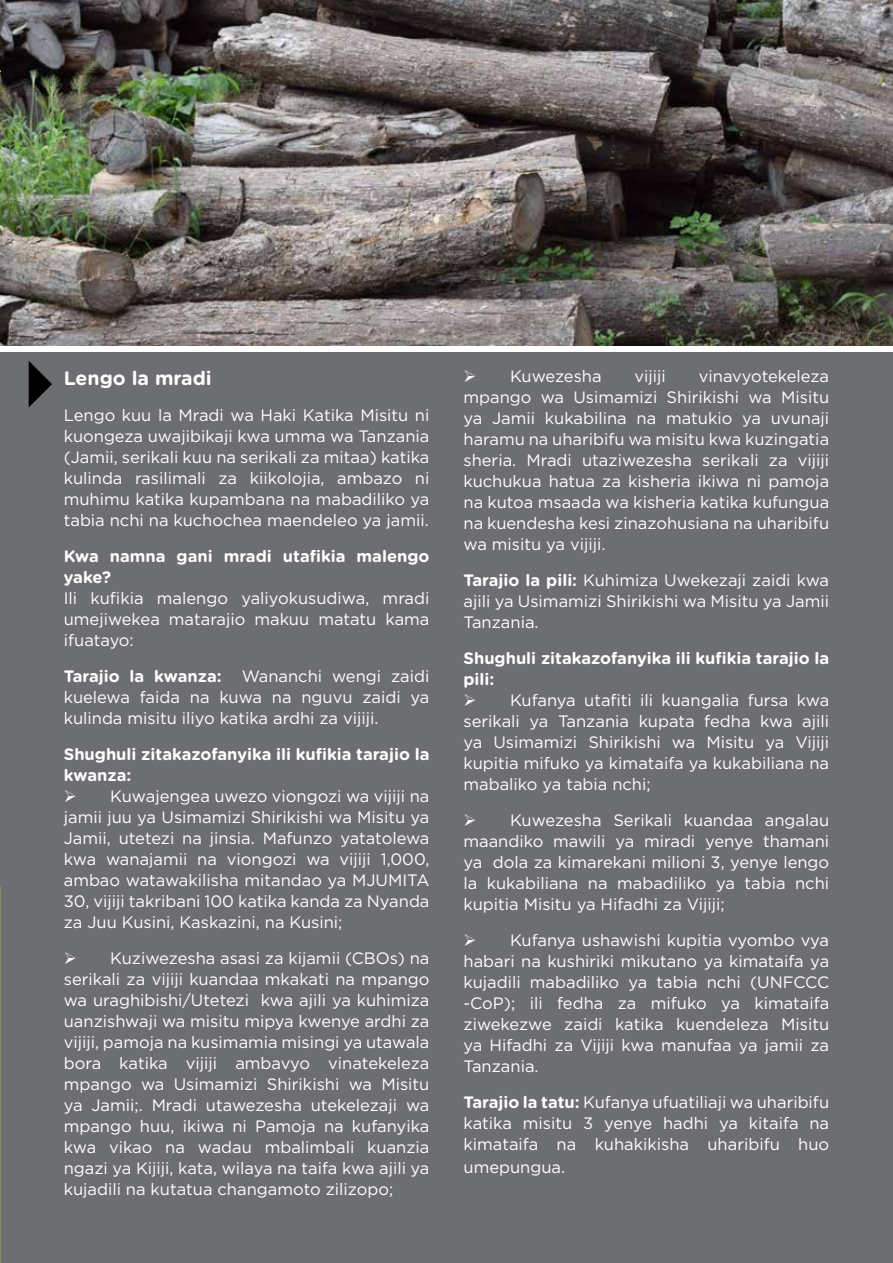
<style>
.page{position:relative;width:893px;height:1263px;background:#fff}
.page>*{position:absolute;margin:0;border:0;box-sizing:border-box;transform-origin:0 0}
.t1{font:700 19.5px "Gotham Rounded";color:#fff}
.t2{font:16.5px/21px "Gotham";color:#fff;text-align:justify}
.t3{font:700 16.5px/21px "Gotham Rounded";color:#fff}
.s1{font-family:"Gotham Rounded";font-weight:700}
</style>
<div class="page">
<div style="left:0;top:353px;width:893px;height:910px;background:#6d6e71"></div>
<img style="left:0;top:0;width:893px;height:346px">
<svg style="left:29px;top:361px;width:23px;height:46px"></svg>
<p class="t1" style="left:64px;top:363px;width:150px">Lengo la mradi</p>
<p class="t2" style="left:64px;top:404px;width:367px">Lengo kuu la Mradi wa Haki Katika Misitu ni kuongeza uwajibikaji kwa umma wa Tanzania (Jamii, serikali kuu na serikali za mitaa) katika kulinda rasilimali za kiikolojia, ambazo ni muhimu katika kupambana na mabadiliko ya tabia nchi na kuchochea maendeleo ya jamii.</p>
<p class="t3" style="left:64px;top:545px;width:367px">Kwa namna gani mradi utafikia malengo yake?</p>
<p class="t2" style="left:64px;top:587px;width:367px">Ili kufikia malengo yaliyokusudiwa, mradi umejiwekea matarajio makuu matatu kama ifuatayo:</p>
<p class="t2" style="left:64px;top:665px;width:367px"><span class="s1">Tarajio la kwanza:</span> Wananchi wengi zaidi kuelewa faida na kuwa na nguvu zaidi ya kulinda misitu iliyo katika ardhi za vijiji.</p>
<p class="t3" style="left:64px;top:743px;width:367px">Shughuli zitakazofanyika ili kufikia tarajio la kwanza:</p>
<p class="t2" style="left:64px;top:785px;width:367px">➢ Kuwajengea uwezo viongozi wa vijiji na jamii juu ya Usimamizi Shirikishi wa Misitu ya Jamii, utetezi na jinsia. Mafunzo yatatolewa kwa wanajamii na viongozi wa vijiji 1,000, ambao watawakilisha mitandao ya MJUMITA 30, vijiji takribani 100 katika kanda za Nyanda za Juu Kusini, Kaskazini, na Kusini;</p>
<p class="t2" style="left:64px;top:947px;width:367px">➢ Kuziwezesha asasi za kijamii (CBOs) na serikali za vijiji kuandaa mkakati na mpango wa uraghibishi/Utetezi kwa ajili ya kuhimiza uanzishwaji wa misitu mipya kwenye ardhi za vijiji, pamoja na kusimamia misingi ya utawala bora katika vijiji ambavyo vinatekeleza mpango wa Usimamizi Shirikishi wa Misitu ya Jamii;. Mradi utawezesha utekelezaji wa mpango huu, ikiwa ni Pamoja na kufanyika kwa vikao na wadau mbalimbali kuanzia ngazi ya Kijiji, kata, wilaya na taifa kwa ajili ya kujadili na kutatua changamoto zilizopo;</p>
<p class="t2" style="left:463px;top:365px;width:140px">➢ Kuwezesha</p>
<p class="t2" style="left:635px;top:365px;width:33px">vijiji</p>
<p class="t2" style="left:463px;top:365px;width:367px;text-indent:235px">vinavyotekeleza mpango wa Usimamizi Shirikishi wa Misitu ya Jamii kukabilina na matukio ya uvunaji haramu na uharibifu wa misitu kwa kuzingatia sheria. Mradi utaziwezesha serikali za vijiji kuchukua hatua za kisheria ikiwa ni pamoja na kutoa msaada wa kisheria katika kufungua na kuendesha kesi zinazohusiana na uharibifu wa misitu ya vijiji.</p>
<p class="t2" style="left:463px;top:569px;width:367px"><span class="s1">Tarajio la pili:</span> Kuhimiza Uwekezaji zaidi kwa ajili ya Usimamizi Shirikishi wa Misitu ya Jamii Tanzania.</p>
<p class="t3" style="left:463px;top:647px;width:367px">Shughuli zitakazofanyika ili kufikia tarajio la pili:</p>
<p class="t2" style="left:463px;top:689px;width:367px">➢ Kufanya utafiti ili kuangalia fursa kwa serikali ya Tanzania kupata fedha kwa ajili ya Usimamizi Shirikishi wa Misitu ya Vijiji kupitia mifuko ya kimataifa ya kukabiliana na mabaliko ya tabia nchi;</p>
<p class="t2" style="left:463px;top:809px;width:367px">➢ Kuwezesha Serikali kuandaa angalau maandiko mawili ya miradi yenye thamani ya dola za kimarekani milioni 3, yenye lengo la kukabiliana na mabadiliko ya tabia nchi kupitia Misitu ya Hifadhi za Vijiji;</p>
<p class="t2" style="left:463px;top:929px;width:367px">➢ Kufanya ushawishi kupitia vyombo vya habari na kushiriki mikutano ya kimataifa ya kujadili mabadiliko ya tabia nchi (UNFCCC -CoP); ili fedha za mifuko ya kimataifa ziwekezwe zaidi katika kuendeleza Misitu ya Hifadhi za Vijiji kwa manufaa ya jamii za Tanzania.</p>
<p class="t2" style="left:463px;top:1091px;width:367px"><span class="s1">Tarajio la tatu:</span> Kufanya ufuatiliaji wa uharibifu katika misitu 3 yenye hadhi ya kitaifa na kimataifa na kuhakikisha uharibifu huo</p>
<p class="t2" style="left:463px;top:1156px;width:103px">umepungua.</p>
</div>
